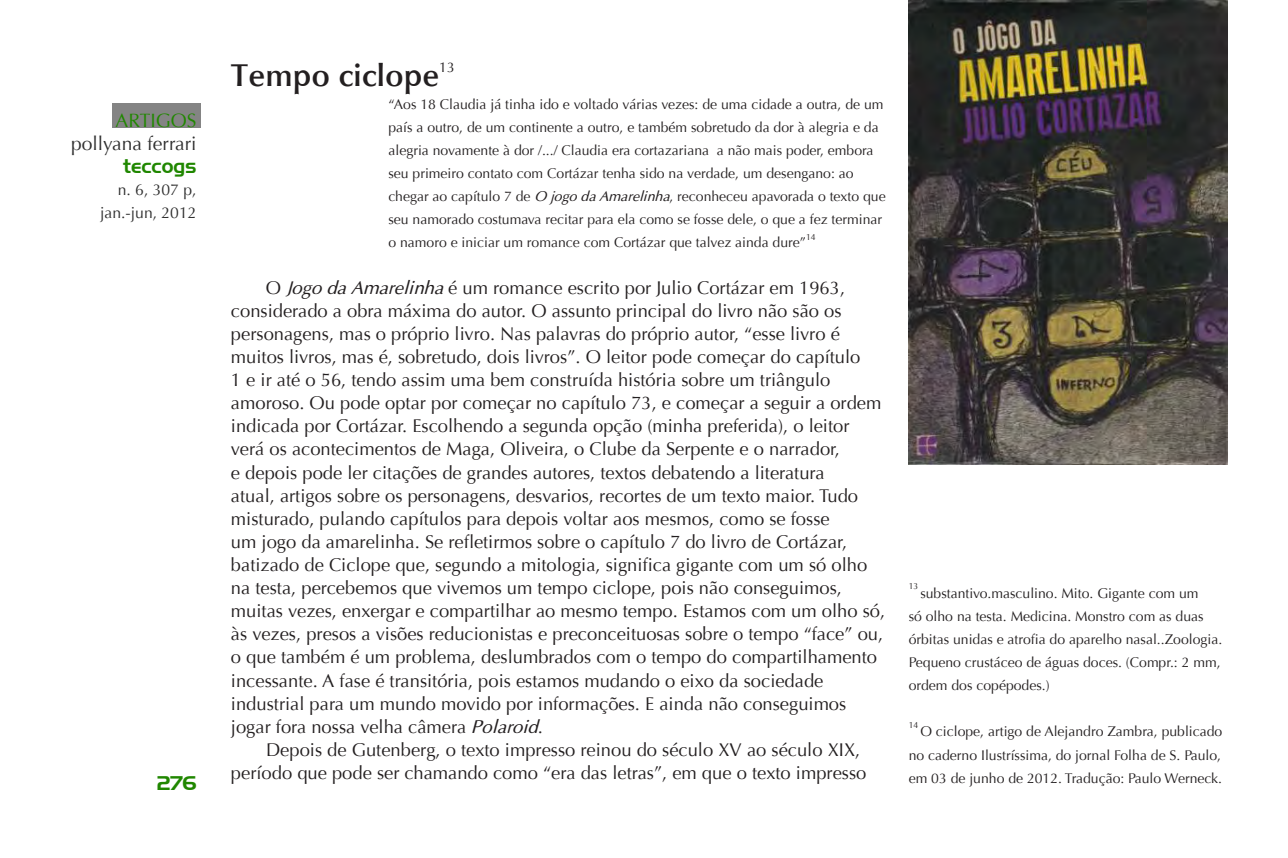
<style>
.page{position:relative;width:1288px;height:858px;background:#fff}
.page>*{position:absolute;margin:0;border:0;box-sizing:border-box;transform-origin:0 0}
.t1{font:600 31.5px "Optima";color:#231f20}
.t2{font:19.25px "Optima";color:#2e2e2e}
.t3{font:19.25px "Handel Gothic BT";color:#208700}
.t4{font:19.25px "Optima";color:#208700}
.t5{font:18.38px/23.1px "Optima";color:#231f20}
.t6{font:15.75px/22.8px "Optima";color:#2e2e2e;text-align:right}
.t7{font:14px/23.1px "Optima";color:#231f20}
.t8{font:8.75px "Optima";color:#231f20}
.s1{font-style:italic}
</style>
<div class="page">
<div style="left:112px;top:103px;width:89px;height:25px;background:#848484"></div>
<img style="left:909px;top:0;width:318px;height:464px">
<p class="t4" style="left:116px;top:109px;width:82px">ARTIGOS</p>
<p class="t2" style="left:71px;top:132px;width:127px">pollyana ferrari</p>
<p class="t3" style="left:123px;top:154px;width:75px">teccogs</p>
<p class="t6" style="left:100px;top:179px;width:98px">n. 6, 307 p, jan.-jun, 2012</p>
<p class="t3" style="left:157px;top:771px;width:41px">276</p>
<p class="t1" style="left:231px;top:57px;width:210px">Tempo ciclope</p>
<p class="t7" style="left:439px;top:56px;width:17px">13</p>
<p class="t7" style="left:388px;top:93px;width:499px">“Aos 18 Claudia já tinha ido e voltado várias vezes: de uma cidade a outra, de um país a outro, de um continente a outro, e também sobretudo da dor à alegria e da alegria novamente à dor /.../ Claudia era cortazariana a não mais poder, embora seu primeiro contato com Cortázar tenha sido na verdade, um desengano: ao chegar ao capítulo 7 de <span class="s1">O jogo da Amarelinha</span>, reconheceu apavorada o texto que seu namorado costumava recitar para ela como se fosse dele, o que a fez terminar o namoro e iniciar um romance com Cortázar que talvez ainda dure”</p>
<p class="t8" style="left:806px;top:232px;width:11px">14</p>
<p class="t5" style="left:231px;top:276px;width:656px;text-indent:35px">O <span class="s1">Jogo da Amarelinha</span> é um romance escrito por Julio Cortázar em 1963, considerado a obra máxima do autor. O assunto principal do livro não são os personagens, mas o próprio livro. Nas palavras do próprio autor, “esse livro é muitos livros, mas é, sobretudo, dois livros”. O leitor pode começar do capítulo<br>1 e ir até o 56, tendo assim uma bem construída história sobre um triângulo amoroso. Ou pode optar por começar no capítulo 73, e começar a seguir a ordem indicada por Cortázar. Escolhendo a segunda opção (minha preferida), o leitor verá os acontecimentos de Maga, Oliveira, o Clube da Serpente e o narrador,<br>e depois pode ler citações de grandes autores, textos debatendo a literatura<br>atual, artigos sobre os personagens, desvarios, recortes de um texto maior. Tudo misturado, pulando capítulos para depois voltar aos mesmos, como se fosse<br>um jogo da amarelinha. Se refletirmos sobre o capítulo 7 do livro de Cortázar, batizado de Ciclope que, segundo a mitologia, significa gigante com um só olho na testa, percebemos que vivemos um tempo ciclope, pois não conseguimos, muitas vezes, enxergar e compartilhar ao mesmo tempo. Estamos com um olho só, às vezes, presos a visões reducionistas e preconceituosas sobre o tempo “face” ou, o que também é um problema, deslumbrados com o tempo do compartilhamento incessante. A fase é transitória, pois estamos mudando o eixo da sociedade industrial para um mundo movido por informações. E ainda não conseguimos jogar fora nossa velha câmera <span class="s1">Polaroid</span>.</p>
<p class="t5" style="left:231px;top:738px;width:637px;text-indent:35px">Depois de Gutenberg, o texto impresso reinou do século XV ao século XIX, período que pode ser chamando como “era das letras”, em que o texto impresso</p>
<p class="t8" style="left:909px;top:581px;width:11px">13</p>
<p class="t7" style="left:909px;top:581px;width:315px;text-indent:12px">substantivo.masculino. Mito. Gigante com um<br>só olho na testa. Medicina. Monstro com as duas órbitas unidas e atrofia do aparelho nasal..Zoologia.<br>Pequeno crustáceo de águas doces. (Compr.: 2 mm, ordem dos copépodes.)</p>
<p class="t8" style="left:909px;top:719px;width:11px">14</p>
<p class="t7" style="left:909px;top:720px;width:315px;text-align:justify;text-indent:12px">O ciclope, artigo de Alejandro Zambra, publicado no caderno Ilustríssima, do jornal Folha de S. Paulo, em 03 de junho de 2012. Tradução: Paulo Werneck.</p>
</div>
